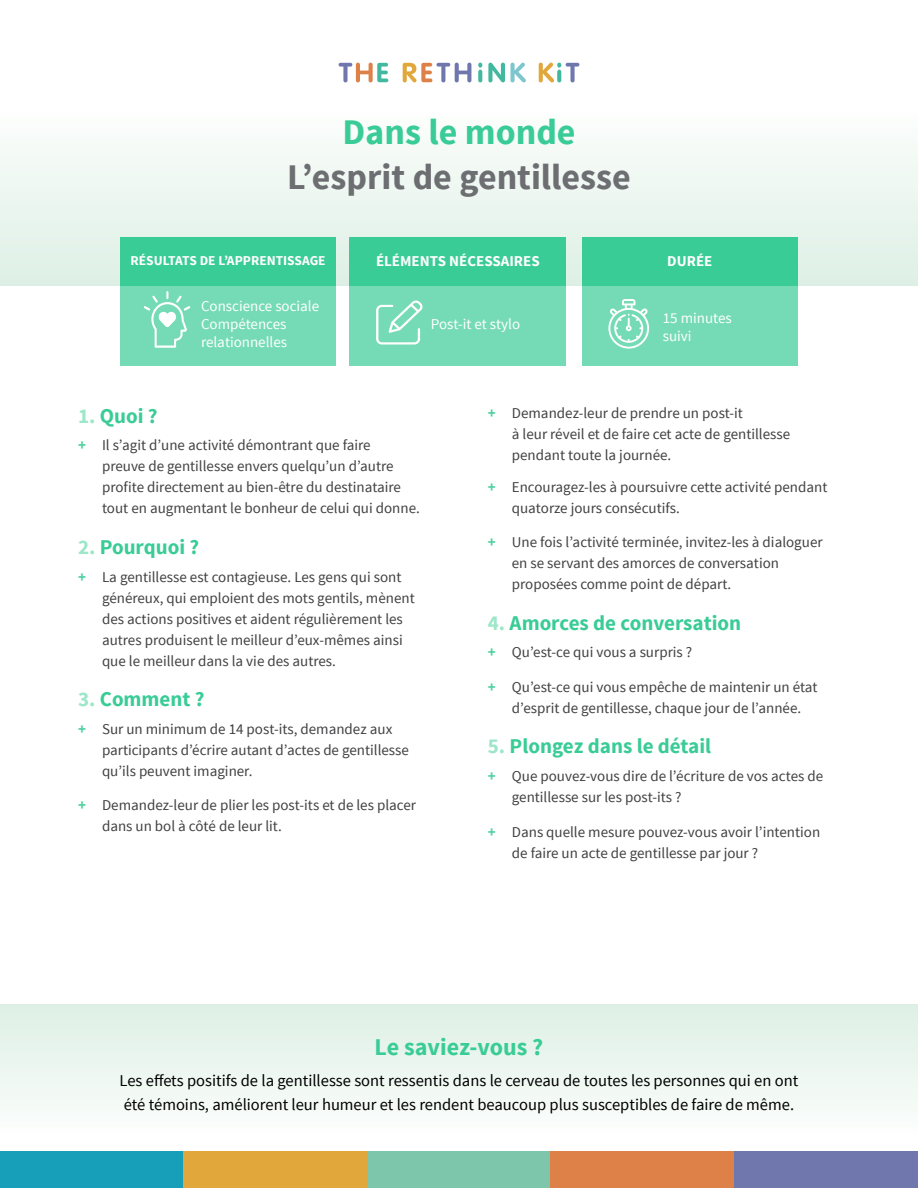
<style>
.page{position:relative;width:918px;height:1188px;background:#fff}
.page>*{position:absolute;margin:0;border:0;box-sizing:border-box;transform-origin:0 0}
.t1{font:700 36px "Source Sans Pro";color:#6d6e71}
.t2{font:700 36px "Source Sans Pro";color:#3acc96}
.t3{font:700 24px "Source Sans Pro";color:#3acc96}
.t4{font:700 21px "Source Sans Pro";color:#3acc96}
.t5{font:16.5px/24px "Source Sans Pro";color:#000}
.t6{font:15px/21px "Source Sans Pro";color:#414042}
.t7{font:15px/18px "Source Sans Pro";color:#fff}
.t8{font:700 15px "Source Sans Pro";color:#fff}
.t9{font:700 13.5px "Source Sans Pro";color:#fff}
.s1{color:#9de6ca}
.s2{font-weight:700;color:#4ed1a0}
</style>
<div class="page">
<svg style="left:0;top:1004px;width:918px;height:100px"></svg>
<div style="left:0;top:1151px;width:184px;height:37px;background:#179eb8"></div>
<div style="left:184px;top:1151px;width:183px;height:37px;background:#e2a73a"></div>
<div style="left:367px;top:1151px;width:184px;height:37px;background:#7ec6ab"></div>
<div style="left:550px;top:1151px;width:184px;height:37px;background:#dd8149"></div>
<div style="left:734px;top:1151px;width:184px;height:37px;background:#6f77ad"></div>
<div style="left:0;top:0;width:918px;height:286px;background:linear-gradient(to bottom,#fff,#e1f1e8)"></div>
<svg style="left:403px;top:63px;width:68px;height:19px"></svg>
<svg style="left:488px;top:63px;width:38px;height:19px"></svg>
<svg style="left:478px;top:70px;width:4px;height:12px"></svg>
<svg style="left:478px;top:63px;width:4px;height:5px"></svg>
<svg style="left:539px;top:63px;width:40px;height:19px"></svg>
<svg style="left:339px;top:63px;width:49px;height:19px"></svg>
<div style="left:120px;top:237px;width:216px;height:129px;background:#3acc96"></div>
<div style="left:120px;top:286px;width:216px;height:80px;background:#75dbb6"></div>
<svg style="left:144px;top:291px;width:46px;height:57px"></svg>
<div style="left:350px;top:237px;width:216px;height:129px;background:#3acc96"></div>
<div style="left:350px;top:286px;width:216px;height:80px;background:#75dbb6"></div>
<div style="left:582px;top:237px;width:216px;height:129px;background:#3acc96"></div>
<div style="left:582px;top:286px;width:216px;height:80px;background:#75dbb6"></div>
<svg style="left:608px;top:299px;width:41px;height:50px"></svg>
<svg style="left:376px;top:300px;width:47px;height:45px"></svg>
<h1 class="t2" style="left:342px;top:109px;width:235px">Dans le monde</h1>
<h1 class="t1" style="left:287px;top:154px;width:345px">L’esprit de gentillesse</h1>
<p class="t9" style="left:130px;top:252px;width:197px">RÉSULTATS DE L’APPRENTISSAGE</p>
<p class="t7" style="left:201px;top:298px;width:120px">Conscience sociale<br>Compétences relationnelles</p>
<p class="t8" style="left:376px;top:252px;width:165px">ÉLÉMENTS NÉCESSAIRES</p>
<p class="t7" style="left:431px;top:316px;width:91px">Post-it et stylo</p>
<p class="t8" style="left:667px;top:252px;width:47px">DURÉE</p>
<p class="t7" style="left:663px;top:310px;width:71px">15 minutes suivi</p>
<h3 class="t4" style="left:78px;top:402px;width:81px"><span class="s1">1.</span> Quoi ?</h3>
<p class="t6" style="left:102px;top:435px;width:319px;text-indent:-24px"><span class="s2">+</span> Il s’agit d’une activité démontrant que faire<br>preuve de gentillesse envers quelqu’un d’autre profite directement au bien-être du destinataire tout en augmentant le bonheur de celui qui donne.</p>
<h3 class="t4" style="left:78px;top:533px;width:123px"><span class="s1">2.</span> Pourquoi ?</h3>
<p class="t6" style="left:102px;top:566px;width:314px;text-indent:-24px"><span class="s2">+</span> La gentillesse est contagieuse. Les gens qui sont généreux, qui emploient des mots gentils, mènent des actions positives et aident régulièrement les autres produisent le meilleur d’eux-mêmes ainsi que le meilleur dans la vie des autres.</p>
<h3 class="t4" style="left:78px;top:686px;width:128px"><span class="s1">3.</span> Comment ?</h3>
<p class="t6" style="left:102px;top:719px;width:308px;text-indent:-24px"><span class="s2">+</span> Sur un minimum de 14 post-its, demandez aux participants d’écrire autant d’actes de gentillesse qu’ils peuvent imaginer.</p>
<p class="t6" style="left:102px;top:795px;width:316px;text-indent:-24px"><span class="s2">+</span> Demandez-leur de plier les post-its et de les placer dans un bol à côté de leur lit.</p>
<p class="t6" style="left:512px;top:403px;width:280px;text-indent:-24px"><span class="s2">+</span> Demandez-leur de prendre un post-it<br>à leur réveil et de faire cet acte de gentillesse pendant toute la journée.</p>
<p class="t6" style="left:512px;top:476px;width:317px;text-indent:-24px"><span class="s2">+</span> Encouragez-les à poursuivre cette activité pendant quatorze jours consécutifs.</p>
<p class="t6" style="left:512px;top:532px;width:312px;text-indent:-24px"><span class="s2">+</span> Une fois l’activité terminée, invitez-les à dialoguer en se servant des amorces de conversation proposées comme point de départ.</p>
<h3 class="t4" style="left:488px;top:609px;width:255px"><span class="s1">4.</span> Amorces de conversation</h3>
<p class="t6" style="left:488px;top:642px;width:206px"><span class="s2">+</span> Qu’est-ce qui vous a surpris ?</p>
<p class="t6" style="left:488px;top:677px;width:331px;text-align:center"><span class="s2">+</span> Qu’est-ce qui vous empêche de maintenir un état d’esprit de gentillesse, chaque jour de l’année.</p>
<h3 class="t4" style="left:488px;top:733px;width:225px"><span class="s1">5.</span> Plongez dans le détail</h3>
<p class="t6" style="left:512px;top:766px;width:313px;text-indent:-24px"><span class="s2">+</span> Que pouvez-vous dire de l’écriture de vos actes de gentillesse sur les post-its ?</p>
<p class="t6" style="left:512px;top:821px;width:310px;text-indent:-24px"><span class="s2">+</span> Dans quelle mesure pouvez-vous avoir l’intention de faire un acte de gentillesse par jour ?</p>
<h2 class="t3" style="left:375px;top:1032px;width:170px">Le saviez-vous ?</h2>
<p class="t5" style="left:120px;top:1069px;width:680px">Les effets positifs de la gentillesse sont ressentis dans le cerveau de toutes les personnes qui en ont été témoins, améliorent leur humeur et les rendent beaucoup plus susceptibles de faire de même.</p>
</div>
